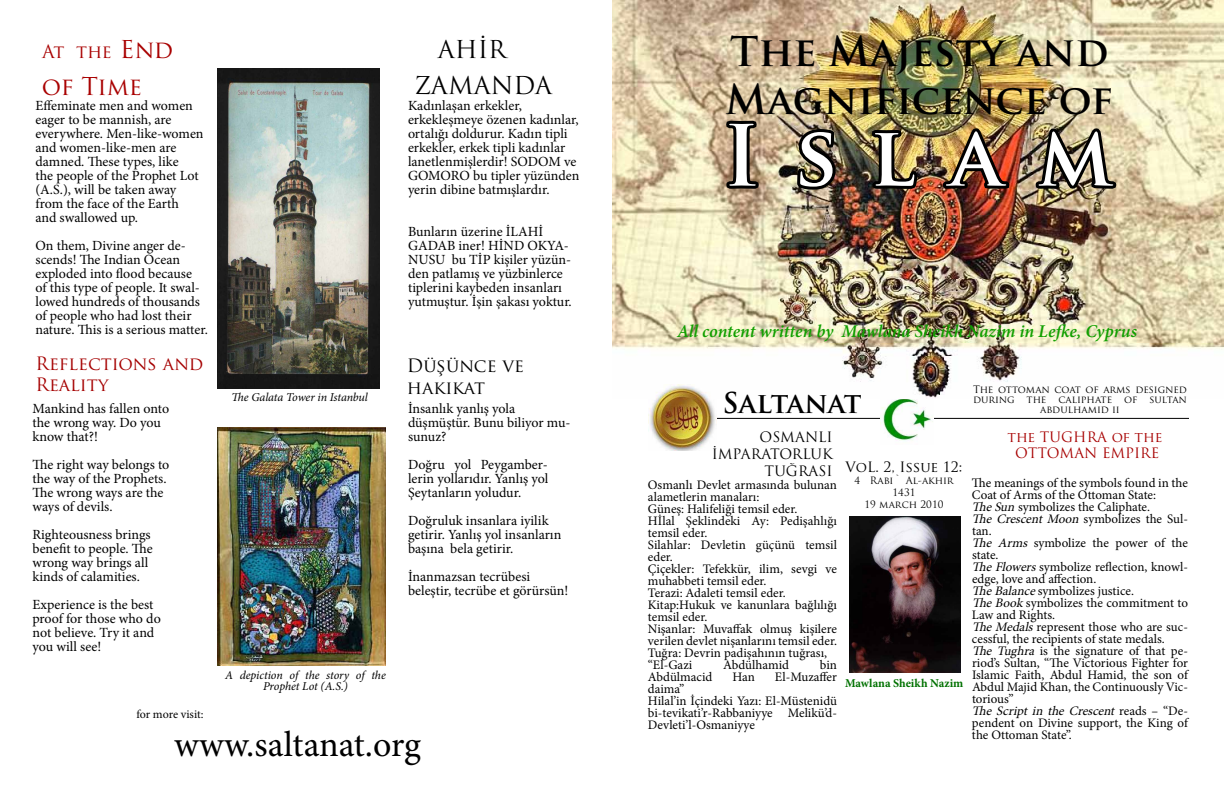
<style>
.page{position:relative;width:1224px;height:792px;background:#fff}
.page>*{position:absolute;margin:0;border:0;box-sizing:border-box;transform-origin:0 0}
.t1{font:700 82px "Trajan Pro";letter-spacing:.42em;color:#fff}
.t2{font:700 40px/48px "Trajan Pro";color:#000}
.t3{font:36px "Minion Pro";letter-spacing:-.005em;color:#000}
.t4{font:700 28px "Trajan Pro";color:#000}
.t5{font:24px/36px "Trajan Pro";color:#000}
.t6{font:24px "Trajan Pro";letter-spacing:-.01em;color:#a90000}
.t7{font:italic 600 18px "Minion Pro";letter-spacing:-.005em;color:#119f00}
.t8{font:18px/21.6px "Trajan Pro";color:#a50000}
.t9{font:18px/21.6px "Trajan Pro";color:#000}
.t10{font:18px "Trajan Pro";color:#a90000}
.t11{font:14px/14px "Minion Pro";color:#000}
.t12{font:14px/16.8px "Trajan Pro";color:#000;text-align:right}
.t13{font:14px/16.8px "Trajan Pro";color:#a70000;text-align:center}
.t14{font:13px/12px "Minion Pro";color:#000}
.t15{font:italic 12px/11px "Minion Pro";letter-spacing:-.01em;color:#000;text-align:center}
.t16{font:700 12px "Minion Pro";color:#007100}
.t17{font:12px "Minion Pro";letter-spacing:-.01em;color:#000}
.t18{font:10px/12px "Trajan Pro";color:#000;text-align:center}
.s1{font-size:24px}
.s2{font-style:italic}
</style>
<div class="page">
<hr style="left:649px;top:418px;width:540px;height:1px;background:#000">
<img style="left:880px;top:399px;width:54px;height:42px">
<img style="left:612px;top:0;width:612px;height:398px">
<img style="left:648px;top:385px;width:69px;height:65px">
<img style="left:849px;top:516px;width:112px;height:156px">
<svg style="left:723px;top:118px;width:39px;height:74px;background:#776552"></svg>
<img style="left:794px;top:125px;width:45px;height:69px">
<img style="left:869px;top:127px;width:51px;height:65px">
<img style="left:940px;top:125px;width:72px;height:67px">
<img style="left:1033px;top:125px;width:86px;height:67px">
<img style="left:218px;top:68px;width:162px;height:321px">
<img style="left:218px;top:427px;width:168px;height:239px">
<p class="t10" style="left:42px;top:40px;width:133px">At the <span class="s1">End</span></p>
<h3 class="t6" style="left:42px;top:71px;width:102px">of Time</h3>
<p class="t11" style="left:35px;top:99px;width:170px">Effeminate men and women eager to be mannish, are everywhere. Men-like-women and women-like-men are damned. These types, like<br>the people of the Prophet Lot (A.S.), will be taken away from the face of the Earth and swallowed up.</p>
<p class="t11" style="left:35px;top:239px;width:174px">On them, Divine anger de&shy;scends! The Indian Ocean exploded into flood because<br>of this type of people. It swal&shy;lowed hundreds of thousands of people who had lost their nature. This is a serious matter.</p>
<p class="t8" style="left:35px;top:352px;width:169px">Reflections and<br>Reality</p>
<p class="t11" style="left:32px;top:402px;width:138px">Mankind has fallen onto the wrong way. Do you know that?!</p>
<p class="t11" style="left:32px;top:458px;width:138px">The right way belongs to the way of the Prophets.<br>The wrong ways are the ways of devils.</p>
<p class="t11" style="left:32px;top:528px;width:122px">Righteousness brings benefit to people. The wrong way brings all kinds of calamities.</p>
<p class="t11" style="left:32px;top:598px;width:130px">Experience is the best proof for those who do not believe. Try it and you will see!</p>
<p class="t17" style="left:136px;top:706px;width:69px">for more visit:</p>
<p class="t15" style="left:232px;top:391px;width:138px">The Galata Tower in Istanbul</p>
<p class="t15" style="left:225px;top:670px;width:162px">A depiction of the story of the<br>Prophet Lot (A.S.)</p>
<h3 class="t5" style="left:414px;top:31px;width:139px;text-indent:23px">AHİR<br>ZAMANDA</h3>
<p class="t11" style="left:408px;top:99px;width:173px">Kadınlaşan erkekler, erkekleşmeye özenen kadınlar, ortalığı doldurur. Kadın tipli erkekler, erkek tipli kadınlar lanetlenmişlerdir! SODOM ve<br>GOMORO bu tipler yüzünden yerin dibine batmışlardır.</p>
<p class="t11" style="left:408px;top:225px;width:165px">Bunların üzerine İLAHİ<br>GADAB iner! HİND OKYA-<br>NUSU bu TİP kişiler yüzün&shy;den patlamış ve yüzbinlerce tiplerini kaybeden insanları yutmuştur. İşin şakası yoktur.</p>
<p class="t9" style="left:407px;top:355px;width:119px">Düşünce ve hakikat</p>
<p class="t11" style="left:408px;top:402px;width:164px">İnsanlık yanlış yola düşmüştür. Bunu biliyor mu&shy;sunuz?</p>
<p class="t11" style="left:408px;top:458px;width:142px;text-align:justify">Doğru yol Peygamber&shy;lerin yollarıdır. Yanlış yol Şeytanların yoludur.</p>
<p class="t11" style="left:408px;top:514px;width:155px">Doğruluk insanlara iyilik getirir. Yanlış yol insanların başına bela getirir.</p>
<p class="t11" style="left:408px;top:570px;width:162px">İnanmazsan tecrübesi beleştir, tecrübe et görürsün!</p>
<h3 class="t3" style="left:174px;top:720px;width:248px">www.saltanat.org</h3>
<h2 class="t2" style="left:726px;top:28px;width:389px">The Majesty and<br>Magnificence of</h2>
<h1 class="t1" style="left:723px;top:105px;width:392px">Islam</h1>
<p class="t7" style="left:677px;top:319px;width:462px">All content written by Mawlana Sheikh Nazim in Lefke, Cyprus</p>
<h3 class="t4" style="left:723px;top:385px;width:140px">Saltanat</h3>
<p class="t12" style="left:712px;top:429px;width:123px">OSMANLI<br>İMPARATORLUK<br>TUĞRASI</p>
<p class="t14" style="left:648px;top:479px;width:191px">Osmanlı Devlet armasında bulunan alametlerin manaları:<br>Güneş: Halifeliği temsil eder.<br>Hİlal Şeklindeki Ay: Pedişahlığı temsil eder.<br>Silahlar: Devletin güçünü temsil eder.<br>Çiçekler: Tefekkür, ilim, sevgi ve muhabbeti temsil eder.<br>Terazi: Adaleti temsil eder.<br>Kitap:Hukuk ve kanunlara bağlılığı temsil eder.<br>Nişanlar: Muvaffak olmuş kişilere verilen devlet nişanlarını temsil eder.<br>Tuğra: Devrin padişahının tuğrası, “El-Gazi</p>
<p class="t14" style="left:723px;top:659px;width:67px">Abdülhamid</p>
<p class="t14" style="left:820px;top:659px;width:19px">bin</p>
<p class="t14" style="left:648px;top:671px;width:66px">Abdülmacid</p>
<p class="t14" style="left:733px;top:671px;width:24px">Han</p>
<p class="t14" style="left:775px;top:671px;width:64px">El-Muzaffer</p>
<p class="t14" style="left:648px;top:683px;width:191px">daima”<br>Hilal’in İçindeki Yazı: El-Müstenidü bi-tevikati’r-Rabbaniyye Melikü’d-<br>Devleti’l-Osmaniyye</p>
<p class="t12" style="left:846px;top:458px;width:118px">VoL. 2, Issue 12:</p>
<p class="t18" style="left:854px;top:474px;width:101px">4 Rabi` Al-akhir<br>1431<br>19 march 2010</p>
<p class="t16" style="left:845px;top:674px;width:120px">Mawlana Sheikh Nazim</p>
<p class="t18" style="left:973px;top:385px;width:215px;line-height:10px">The ottoman coat of arms designed during the caliphate of sultan abdulhamid ii</p>
<p class="t13" style="left:1008px;top:428px;width:156px">the TUGHRA of the<br>OTTOMAN EMPIRE</p>
<p class="t14" style="left:972px;top:477px;width:218px">The meanings of the symbols found in the<br>Coat of Arms of the Ottoman State:<br><span class="s2">TheSun</span>symbolizes the Caliphate.<br><span class="s2">The Crescent Moon</span> symbolizes the Sul&shy;tan.<br><span class="s2">The Arms</span> symbolize the power of the state.<br><span class="s2">TheFlowers</span>symbolize reflection, knowl&shy;edge, love and affection.<br><span class="s2">TheBalance</span>symbolizes justice.<br><span class="s2">TheBook</span>symbolizes the commitment to<br>Law and Rights.<br><span class="s2">TheMedals</span>represent those who are suc&shy;cessful, the recipients of state medals.<br><span class="s2">The Tughra</span> is the signature of that pe&shy;riod’s Sultan, “The Victorious Fighter for<br>Islamic Faith, Abdul Hamid, the son of<br>Abdul Majid Khan, the Continuously Vic&shy;torious”<br><span class="s2">The Script in the Crescent</span> r e a d s – “ D e - pendent on Divine support, the King of the Ottoman State”.</p>
</div>
